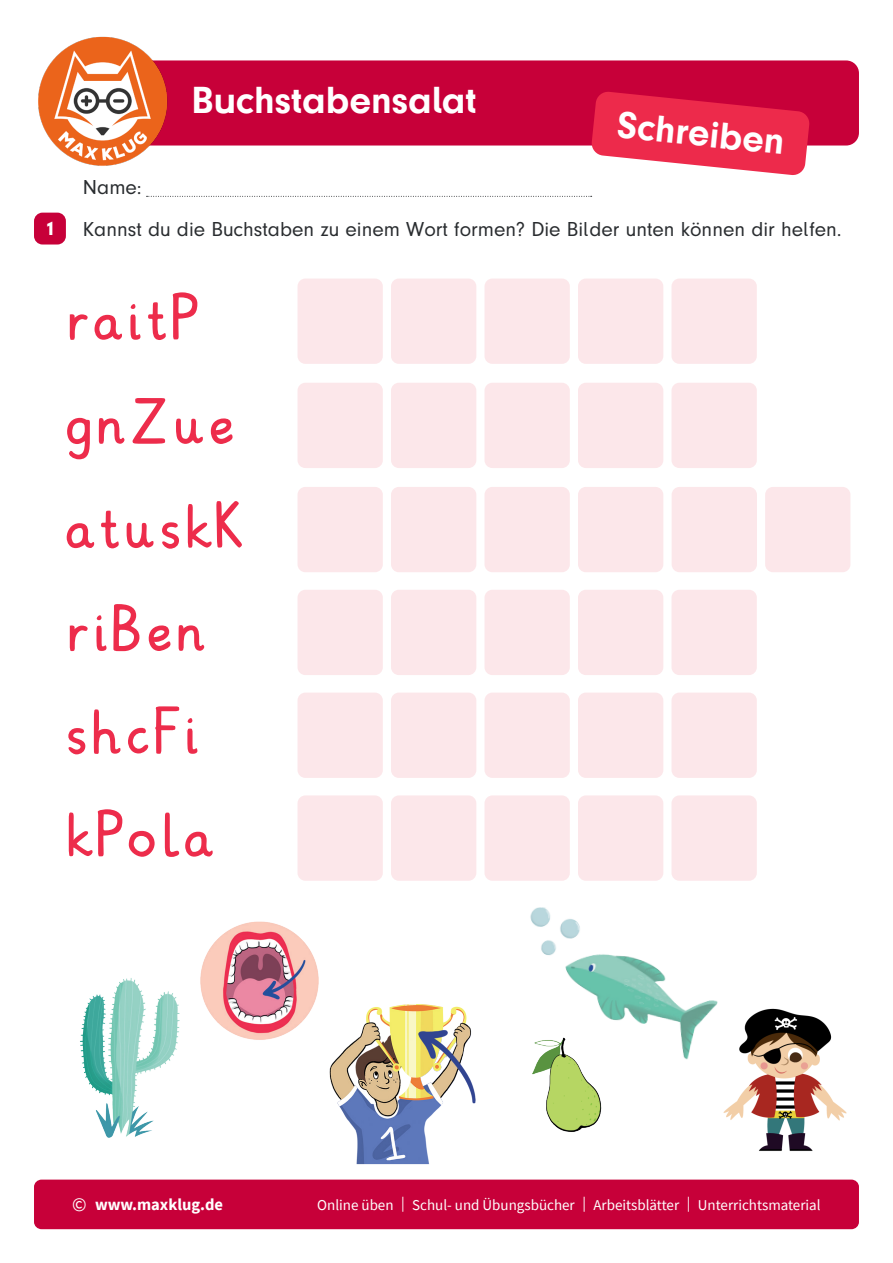
<style>
.page{position:relative;width:893px;height:1263px;background:#fff}
.page>*{position:absolute;margin:0;border:0;box-sizing:border-box;transform-origin:0 0}
.t1{font:700 60px "Grundschrift";letter-spacing:.07em;color:#ed2c4b}
.t2{font:700 39px "Mk Druckschrift N";color:#fff}
.t3{font:700 38.55px "Mk Druckschrift N";color:#fff}
.t4{font:21px "Mk Druckschrift N";color:#292c2f}
.t5{font:19.5px "Mk Druckschrift N bl";color:#fff}
.t6{font:700 16.5px "Source Sans Pro";color:#fff}
.t7{font:15px "Source Sans Pro";color:#fff}
.s1{font-weight:400;font-size:19.5px}
</style>
<div class="page">
<div style="left:170px;top:60px;width:689px;height:86px;background:#c70039"></div>
<svg style="left:591px;top:91px;width:219px;height:84px;background:#e93e5e"></svg>
<img style="left:38px;top:36px;width:132px;height:130px">
<div style="left:34px;top:1179px;width:825px;height:50px;background:#c70039;border-radius:7px"></div>
<svg style="left:147px;top:196px;width:445px;height:1px"></svg>
<div style="left:34px;top:213px;width:32px;height:31px;background:#c70039;border-radius:9px"></div>
<div style="left:297px;top:279px;width:86px;height:85px;background:#fce7ea;border-radius:8px"></div>
<div style="left:297px;top:795px;width:86px;height:86px;background:#fce7ea;border-radius:8px"></div>
<div style="left:297px;top:383px;width:86px;height:85px;background:#fce7ea;border-radius:8px"></div>
<div style="left:297px;top:487px;width:86px;height:85px;background:#fce7ea;border-radius:8px"></div>
<div style="left:297px;top:590px;width:86px;height:85px;background:#fce7ea;border-radius:8px"></div>
<div style="left:297px;top:693px;width:86px;height:85px;background:#fce7ea;border-radius:8px"></div>
<div style="left:484px;top:279px;width:86px;height:85px;background:#fce7ea;border-radius:8px"></div>
<div style="left:484px;top:795px;width:86px;height:86px;background:#fce7ea;border-radius:8px"></div>
<div style="left:578px;top:795px;width:85px;height:86px;background:#fce7ea;border-radius:8px"></div>
<div style="left:484px;top:383px;width:86px;height:85px;background:#fce7ea;border-radius:8px"></div>
<div style="left:484px;top:487px;width:86px;height:85px;background:#fce7ea;border-radius:8px"></div>
<div style="left:672px;top:487px;width:85px;height:85px;background:#fce7ea;border-radius:8px"></div>
<div style="left:484px;top:590px;width:86px;height:85px;background:#fce7ea;border-radius:8px"></div>
<div style="left:484px;top:693px;width:86px;height:85px;background:#fce7ea;border-radius:8px"></div>
<div style="left:391px;top:279px;width:85px;height:85px;background:#fce7ea;border-radius:8px"></div>
<div style="left:391px;top:795px;width:85px;height:86px;background:#fce7ea;border-radius:8px"></div>
<div style="left:391px;top:383px;width:85px;height:85px;background:#fce7ea;border-radius:8px"></div>
<div style="left:391px;top:487px;width:85px;height:85px;background:#fce7ea;border-radius:8px"></div>
<div style="left:391px;top:590px;width:85px;height:85px;background:#fce7ea;border-radius:8px"></div>
<div style="left:391px;top:693px;width:85px;height:85px;background:#fce7ea;border-radius:8px"></div>
<div style="left:578px;top:279px;width:85px;height:85px;background:#fce7ea;border-radius:8px"></div>
<div style="left:671px;top:279px;width:86px;height:85px;background:#fce7ea;border-radius:8px"></div>
<div style="left:671px;top:383px;width:86px;height:85px;background:#fce7ea;border-radius:8px"></div>
<div style="left:671px;top:590px;width:86px;height:85px;background:#fce7ea;border-radius:8px"></div>
<div style="left:671px;top:693px;width:86px;height:85px;background:#fce7ea;border-radius:8px"></div>
<div style="left:671px;top:795px;width:86px;height:86px;background:#fce7ea;border-radius:8px"></div>
<div style="left:578px;top:693px;width:85px;height:85px;background:#fce7ea;border-radius:8px"></div>
<div style="left:578px;top:383px;width:85px;height:85px;background:#fce7ea;border-radius:8px"></div>
<div style="left:578px;top:487px;width:85px;height:85px;background:#fce7ea;border-radius:8px"></div>
<div style="left:765px;top:487px;width:85px;height:85px;background:#fce7ea;border-radius:8px"></div>
<div style="left:578px;top:590px;width:85px;height:85px;background:#fce7ea;border-radius:8px"></div>
<img style="left:80px;top:978px;width:100px;height:160px">
<img style="left:723px;top:1008px;width:124px;height:143px">
<img style="left:200px;top:921px;width:119px;height:119px">
<img style="left:532px;top:1067px;width:70px;height:65px">
<img style="left:329px;top:1004px;width:147px;height:161px">
<img style="left:530px;top:907px;width:188px;height:160px">
<p class="t4" style="left:83px;top:176px;width:60px">Name:</p>
<h2 class="t2" style="left:191px;top:79px;width:287px">Buchstabensalat</h2>
<h3 class="t3" style="left:620px;top:103px;width:169px;rotate:6deg">Schreiben</h3>
<p class="t5" style="left:45px;top:217px;width:11px">1</p>
<p class="t4" style="left:83px;top:218px;width:760px">Kannst du die Buchstaben zu einem Wort formen? Die Bilder unten können dir helfen.</p>
<p class="t1" style="left:66px;top:281px;width:134px">raitP</p>
<p class="t1" style="left:66px;top:385px;width:170px">gnZue</p>
<p class="t1" style="left:66px;top:489px;width:180px">atuskK</p>
<p class="t1" style="left:66px;top:592px;width:142px">riBen</p>
<p class="t1" style="left:66px;top:695px;width:135px">shcFi</p>
<p class="t1" style="left:66px;top:798px;width:150px">kPola</p>
<p class="t6" style="left:72px;top:1193px;width:152px"><span class="s1">©</span> www.maxklug.de</p>
<p class="t7" style="left:317px;top:1195px;width:505px">Online üben | Schul- und Übungsbücher | Arbeitsblätter | Unterrichtsmaterial</p>
</div>
